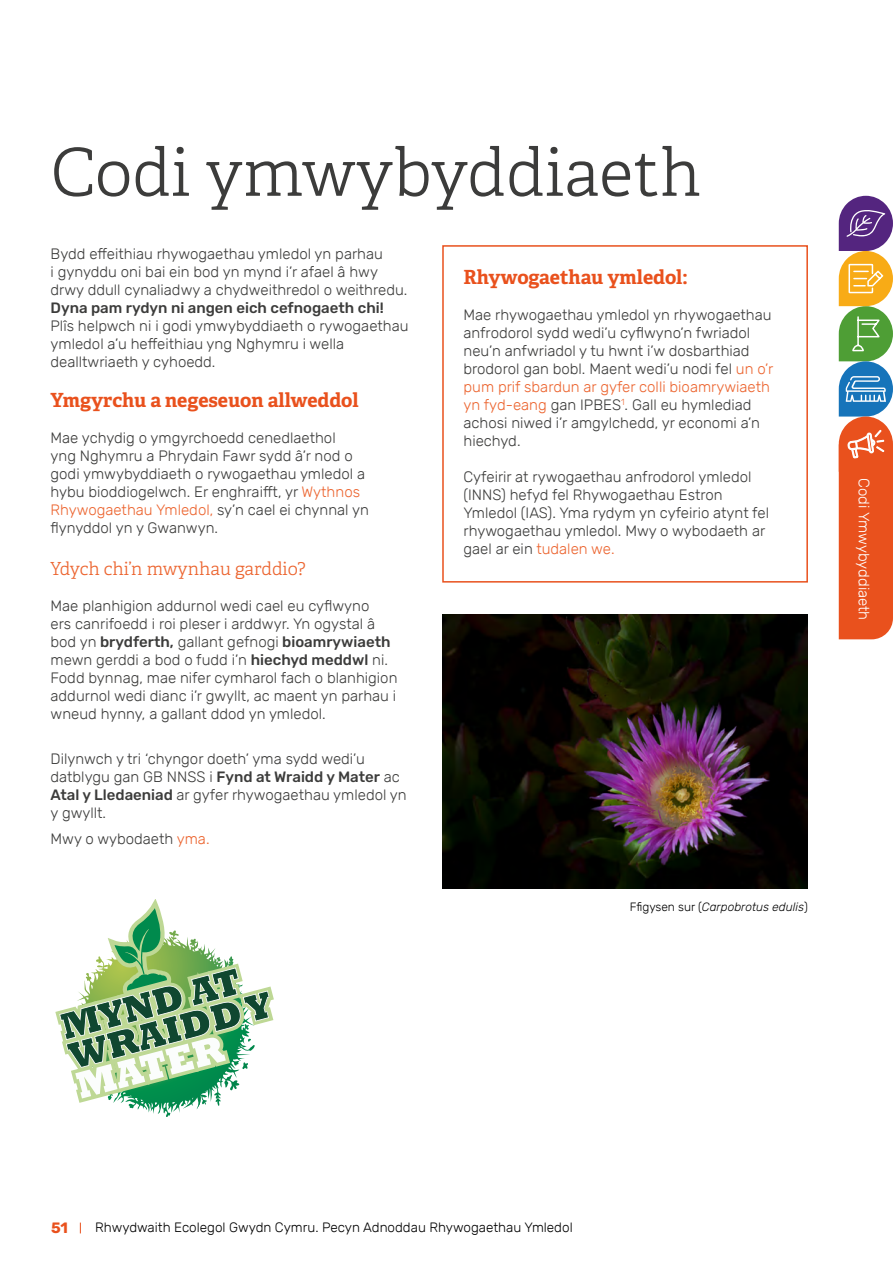
<style>
.page{position:relative;width:893px;height:1263px;background:#fff}
.page>*{position:absolute;margin:0;border:0;box-sizing:border-box;transform-origin:0 0}
.t1{font:300 66px "Adelle";color:#3c3c3b}
.t2{font:700 19.5px "Adelle";letter-spacing:-.005em;color:#e9511d}
.t3{font:300 18px "Adelle";letter-spacing:-.005em;color:#ec6530}
.Paragraph_Style_1{font:300 15px/18px "Rubik";color:#3c3c3b}
.t4{font:300 15px "Rubik";color:#fff}
.t5{font:700 15px "Rubik";color:#e9511d}
.t6{font:300 13.5px "Rubik";color:#000}
.t7{font:italic 300 12px "Rubik";color:#000}
.s1{font-weight:500}
.s2{color:#ec6530}
.s3{font-style:normal}
</style>
<div class="page">
<div style="left:442px;top:245px;width:366px;height:338px;border:2px solid #e9511d"></div>
<svg style="left:55px;top:899px;width:219px;height:210px"></svg>
<img style="left:442px;top:614px;width:366px;height:275px">
<svg style="left:839px;top:196px;width:54px;height:443px;background:#bd7958"></svg>
<p class="t1" style="left:51px;top:132px;width:652px">Codi ymwybyddiaeth</p>
<p class="Paragraph_Style_1" style="left:51px;top:245px;width:359px">Bydd effeithiau rhywogaethau ymledol yn parhau<br>i gynyddu oni bai ein bod yn mynd i’r afael â hwy drwy ddull cynaliadwy a chydweithredol o weithredu.<br><span class="s1">Dyna pam rydyn ni angen eich cefnogaeth chi!<br></span>Plîs helpwch ni i godi ymwybyddiaeth o rywogaethau ymledol a’u heffeithiau yng Nghymru i wella dealltwriaeth y cyhoedd.</p>
<p class="t2" style="left:51px;top:387px;width:310px">Ymgyrchu a negeseuon allweddol</p>
<p class="Paragraph_Style_1" style="left:51px;top:429px;width:320px">Mae ychydig o ymgyrchoedd cenedlaethol<br>yng Nghymru a Phrydain Fawr sydd â’r nod o godi ymwybyddiaeth o rywogaethau ymledol a hybu bioddiogelwch. Er enghraifft, yr <span class="s2">Wythnos Rhywogaethau Ymledol,</span> sy’n cael ei chynnal yn flynyddol yn y Gwanwyn.</p>
<p class="t3" style="left:51px;top:558px;width:257px">Ydych chi’n mwynhau garddio?</p>
<p class="Paragraph_Style_1" style="left:51px;top:598px;width:348px">Mae planhigion addurnol wedi cael eu cyflwyno<br>ers canrifoedd i roi pleser i arddwyr. Yn ogystal â bod yn <span class="s1">brydferth,</span> gallant gefnogi <span class="s1">bioamrywiaeth </span>mewn gerddi a bod o fudd i’n <span class="s1">hiechyd meddwl</span> ni.<br>Fodd bynnag, mae nifer cymharol fach o blanhigion addurnol wedi dianc i’r gwyllt, ac maent yn parhau i wneud hynny, a gallant ddod yn ymledol.</p>
<p class="Paragraph_Style_1" style="left:51px;top:750px;width:358px">Dilynwch y tri ‘chyngor doeth’ yma sydd wedi’u datblygu gan GB NNSS i <span class="s1">Fynd at Wraidd y Mater</span> ac <span class="s1">Atal y Lledaeniad</span> ar gyfer rhywogaethau ymledol yn y gwyllt.</p>
<p class="Paragraph_Style_1" style="left:51px;top:831px;width:161px">Mwy o wybodaeth <span class="s2">yma.</span></p>
<p class="t2" style="left:463px;top:264px;width:226px">Rhywogaethau ymledol:</p>
<p class="Paragraph_Style_1" style="left:463px;top:306px;width:311px">Mae rhywogaethau ymledol yn rhywogaethau anfrodorol sydd wedi’u cyflwyno’n fwriadol neu’n anfwriadol y tu hwnt i’w dosbarthiad brodorol gan bobl. Maent wedi’u nodi fel <span class="s2">un o’r pum prif sbardun ar gyfer colli bioamrywiaeth yn fyd-eang</span> gan IPBES<sup>1</sup>. Gall eu hymlediad achosi niwed i’r amgylchedd, yr economi a’n hiechyd.</p>
<p class="Paragraph_Style_1" style="left:463px;top:468px;width:307px">Cyfeirir at rywogaethau anfrodorol ymledol (INNS) hefyd fel Rhywogaethau Estron Ymledol (IAS). Yma rydym yn cyfeirio atynt fel rhywogaethau ymledol. Mwy o wybodaeth ar gael ar ein <span class="s2">tudalen we.</span></p>
<p class="t7" style="left:630px;top:900px;width:180px"><span class="s3">Ffigysen sur (</span>Carpobrotus edulis<span class="s3">)</span></p>
<p class="t4" style="left:872px;top:478px;width:144px;rotate:90deg">Codi Ymwybyddiaeth</p>
<p class="t5" style="left:51px;top:1219px;width:19px">51</p>
<p class="t6" style="left:95px;top:1220px;width:479px">Rhwydwaith Ecolegol Gwydn Cymru. Pecyn Adnoddau Rhywogaethau Ymledol</p>
</div>
